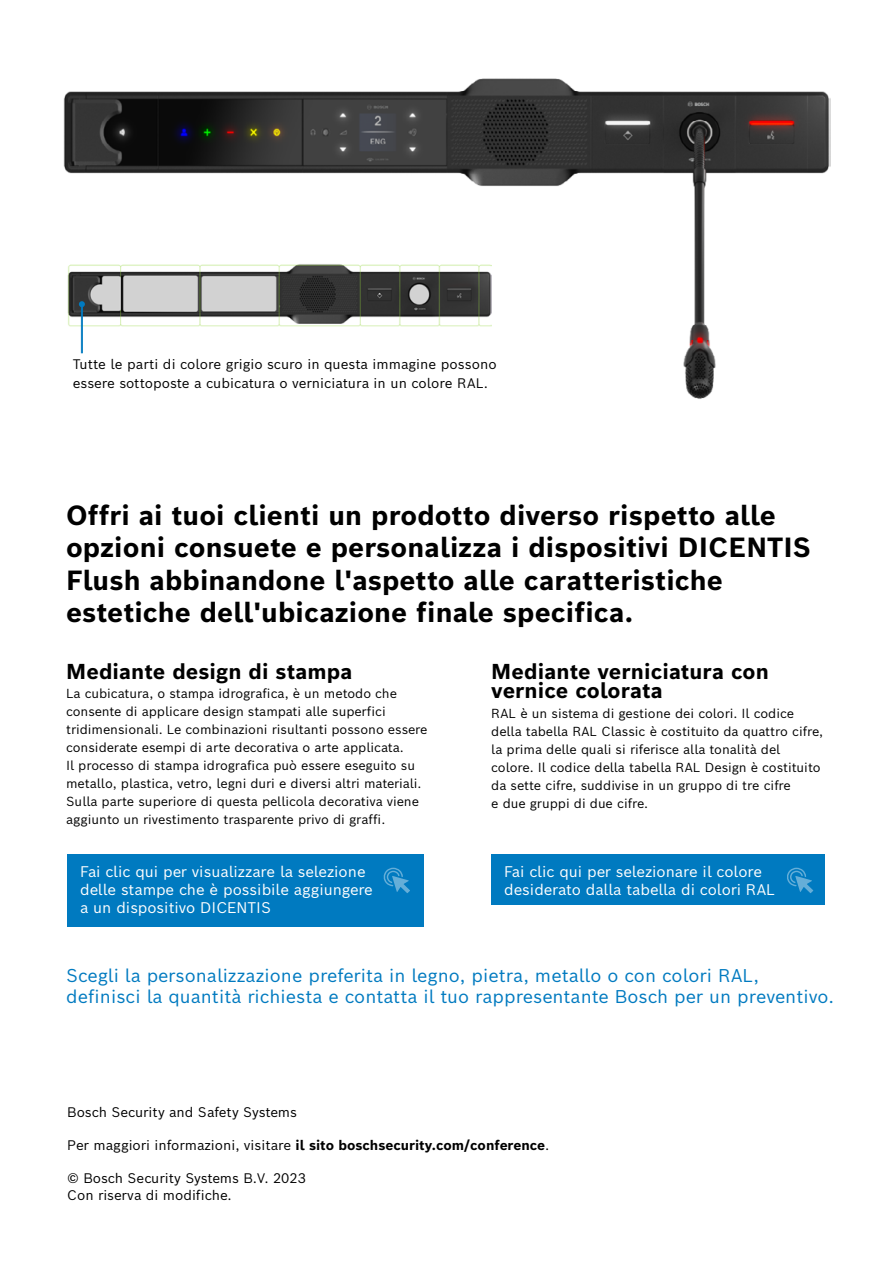
<style>
.page{position:relative;width:893px;height:1263px;background:#fff}
.page>*{position:absolute;margin:0;border:0;box-sizing:border-box;transform-origin:0 0}
.t1{font:700 27px/32.4px "Bosch Sans";letter-spacing:.005em;color:#000}
.t2{font:700 21px/19.5px "Bosch Sans";letter-spacing:.005em;color:#000}
.t3{font:18px/21.6px "Bosch Sans";letter-spacing:.005em;color:#007ac0}
.t4{font:15px/18px "Bosch Sans";color:#fff}
.t5{font:13.5px/16.5px "Bosch Sans";color:#000}
.t6{font:700 13.5px "Bosch Sans";color:#000}
.t7{font:12.75px/18px "Bosch Sans";color:#000}
.s1{font-weight:400}
</style>
<div class="page">
<img style="left:63px;top:78px;width:767px;height:321px">
<div style="left:491px;top:854px;width:334px;height:51px;background:#007ac0"></div>
<svg style="left:787px;top:868px;width:26px;height:25px"></svg>
<div style="left:67px;top:854px;width:357px;height:72px;background:#007ac0"></div>
<svg style="left:383px;top:868px;width:27px;height:25px"></svg>
<img style="left:67px;top:263px;width:424px;height:136px">
<hr style="left:82px;top:304px;width:1px;height:49px;background:#007ac0">
<hr style="left:81px;top:304px;width:1px;height:49px;background:#007ac0">
<svg style="left:79px;top:301px;width:6px;height:6px"></svg>
<p class="t5" style="left:73px;top:353px;width:426px;line-height:19.5px">Tutte le parti di colore grigio scuro in questa immagine possono essere sottoposte a cubicatura o verniciatura in un colore RAL.</p>
<h1 class="t1" style="left:66px;top:496px;width:746px">Offri ai tuoi clienti un prodotto diverso rispetto alle opzioni consuete e personalizza i dispositivi DICENTIS Flush abbinandone l'aspetto alle caratteristiche estetiche dell'ubicazione finale specifica.</h1>
<h2 class="t2" style="left:66px;top:659px;width:288px">Mediante design di stampa</h2>
<p class="t7" style="left:66px;top:683px;width:363px">La cubicatura, o stampa idrografica, è un metodo che consente di applicare design stampati alle superfici tridimensionali. Le combinazioni risultanti possono essere considerate esempi di arte decorativa o arte applicata.<br>Il processo di stampa idrografica può essere eseguito su metallo, plastica, vetro, legni duri e diversi altri materiali.<br>Sulla parte superiore di questa pellicola decorativa viene aggiunto un rivestimento trasparente privo di graffi.</p>
<h2 class="t2" style="left:491px;top:659px;width:279px">Mediante verniciatura con vernice colorata</h2>
<p class="t7" style="left:491px;top:703px;width:333px">RAL è un sistema di gestione dei colori. Il codice della tabella RAL Classic è costituito da quattro cifre, la prima delle quali si riferisce alla tonalità del colore. Il codice della tabella RAL Design è costituito da sette cifre, suddivise in un gruppo di tre cifre<br>e due gruppi di due cifre.</p>
<p class="t4" style="left:80px;top:861px;width:294px">Fai clic qui per visualizzare la selezione delle stampe che è possibile aggiungere a un dispositivo DICENTIS</p>
<p class="t4" style="left:504px;top:861px;width:273px">Fai clic qui per selezionare il colore desiderato dalla tabella di colori RAL</p>
<h3 class="t3" style="left:66px;top:963px;width:770px">Scegli la personalizzazione preferita in legno, pietra, metallo o con colori RAL, definisci la quantità richiesta e contatta il tuo rappresentante Bosch per un preventivo.</h3>
<p class="t5" style="left:67px;top:1103px;width:231px">Bosch Security and Safety Systems</p>
<p class="t6" style="left:67px;top:1134px;width:484px"><span class="s1">Per maggiori informazioni, visitare</span> il sito boschsecurity.com/conference<span class="s1">.</span></p>
<p class="t5" style="left:67px;top:1169px;width:240px">© Bosch Security Systems B.V. 2023<br>Con riserva di modifiche.</p>
</div>
